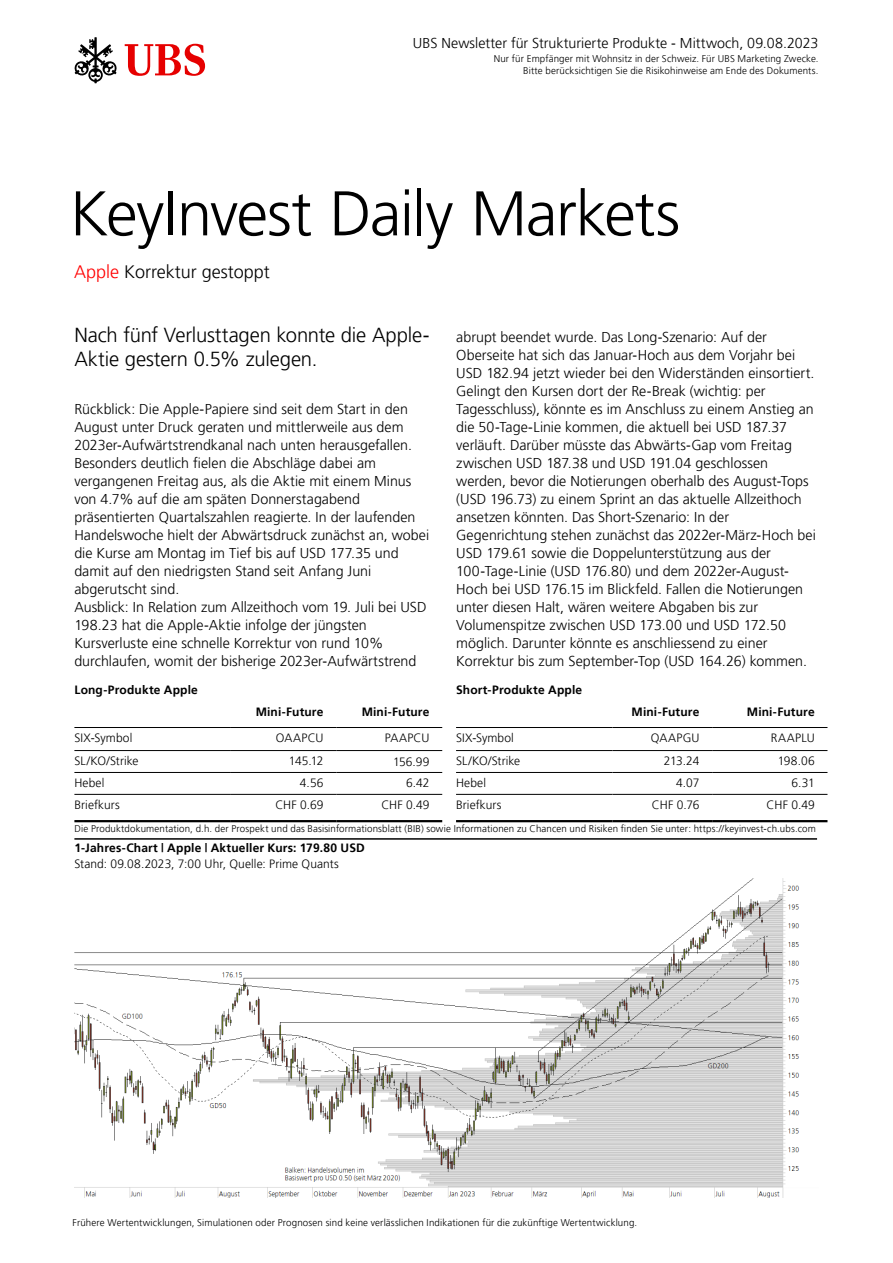
<style>
.page{position:relative;width:893px;height:1263px;background:#fff}
.page>*{position:absolute;margin:0;border:0;box-sizing:border-box;transform-origin:0 0}
.t1{font:300 63px "Frutiger 45";letter-spacing:-.02em;color:#000}
.t2{font:300 20.25px/24px "Frutiger 45";letter-spacing:-.01em;color:#000}
.t3{font:300 18px "Frutiger 45";color:#000}
.t4{font:300 14.25px/18px "Frutiger 45";color:#000}
.t5{font:300 12px "Frutiger 45";letter-spacing:.01em;color:#000}
.t6{font:300 12px "Frutiger 45";letter-spacing:.01em;color:#000}
.t7{font:300 9.75px/12px "Frutiger 45";letter-spacing:.015em;color:#000;text-align:right}
.s1{color:#f00}
</style>
<div class="page">
<svg style="left:125px;top:44px;width:80px;height:32px"></svg>
<svg style="left:74px;top:37px;width:43px;height:46px"></svg>
<img style="left:74px;top:878px;width:726px;height:319px">
<hr style="left:231px;top:750px;width:105px;height:1px;background:#000">
<hr style="left:74px;top:727px;width:157px;height:1px;background:#000">
<hr style="left:231px;top:727px;width:105px;height:1px;background:#000">
<hr style="left:336px;top:727px;width:106px;height:1px;background:#000">
<hr style="left:74px;top:750px;width:157px;height:1px;background:#000">
<hr style="left:336px;top:750px;width:106px;height:1px;background:#000">
<hr style="left:336px;top:772px;width:106px;height:1px;background:#000">
<hr style="left:74px;top:772px;width:157px;height:1px;background:#000">
<hr style="left:231px;top:772px;width:105px;height:1px;background:#000">
<hr style="left:74px;top:794px;width:157px;height:1px;background:#000">
<hr style="left:231px;top:794px;width:105px;height:1px;background:#000">
<hr style="left:336px;top:794px;width:106px;height:1px;background:#000">
<hr style="left:74px;top:820px;width:157px;height:2px;background:#000">
<hr style="left:231px;top:820px;width:105px;height:2px;background:#000">
<hr style="left:336px;top:820px;width:106px;height:2px;background:#000">
<hr style="left:712px;top:750px;width:115px;height:1px;background:#000">
<hr style="left:456px;top:727px;width:156px;height:1px;background:#000">
<hr style="left:612px;top:727px;width:100px;height:1px;background:#000">
<hr style="left:712px;top:727px;width:115px;height:1px;background:#000">
<hr style="left:456px;top:750px;width:156px;height:1px;background:#000">
<hr style="left:612px;top:750px;width:100px;height:1px;background:#000">
<hr style="left:456px;top:772px;width:156px;height:1px;background:#000">
<hr style="left:612px;top:772px;width:100px;height:1px;background:#000">
<hr style="left:712px;top:772px;width:115px;height:1px;background:#000">
<hr style="left:456px;top:794px;width:156px;height:1px;background:#000">
<hr style="left:612px;top:794px;width:100px;height:1px;background:#000">
<hr style="left:712px;top:794px;width:115px;height:1px;background:#000">
<hr style="left:456px;top:820px;width:156px;height:2px;background:#000">
<hr style="left:612px;top:820px;width:100px;height:2px;background:#000">
<hr style="left:712px;top:820px;width:115px;height:2px;background:#000">
<hr style="left:74px;top:838px;width:743px;height:2px;background:#000">
<p class="t4" style="left:413px;top:34px;width:407px">UBS Newsletter für Strukturierte Produkte - Mittwoch, 09.08.2023</p>
<p class="t7" style="left:494px;top:53px;width:326px">Nur für Empfänger mit Wohnsitz in der Schweiz. Für UBS Marketing Zwecke.<br>Bitte berücksichtigen Sie die Risikohinweise am Ende des Dokuments.</p>
<h1 class="t1" style="left:70px;top:177px;width:612px">KeyInvest Daily Markets</h1>
<p class="t3" style="left:74px;top:261px;width:197px"><span class="s1">Apple</span> Korrektur gestoppt</p>
<h2 class="t2" style="left:74px;top:323px;width:357px">Nach fünf Verlusttagen konnte die Apple-<br>Aktie gestern 0.5% zulegen.</h2>
<p class="t4" style="left:74px;top:400px;width:356px">Rückblick: Die Apple-Papiere sind seit dem Start in den August unter Druck geraten und mittlerweile aus dem 2023er-Aufwärtstrendkanal nach unten herausgefallen.<br>Besonders deutlich fielen die Abschläge dabei am vergangenen Freitag aus, als die Aktie mit einem Minus von 4.7% auf die am späten Donnerstagabend präsentierten Quartalszahlen reagierte. In der laufenden Handelswoche hielt der Abwärtsdruck zunächst an, wobei die Kurse am Montag im Tief bis auf USD 177.35 und damit auf den niedrigsten Stand seit Anfang Juni abgerutscht sind.<br>Ausblick: In Relation zum Allzeithoch vom 19. Juli bei USD 198.23 hat die Apple-Aktie infolge der jüngsten Kursverluste eine schnelle Korrektur von rund 10% durchlaufen, womit der bisherige 2023er-Aufwärtstrend</p>
<p class="t6" style="left:256px;top:704px;width:69px">Mini-Future</p>
<p class="t6" style="left:362px;top:704px;width:69px">Mini-Future</p>
<p class="t5" style="left:74px;top:731px;width:59px">SIX-Symbol</p>
<p class="t5" style="left:276px;top:731px;width:49px">OAAPCU</p>
<p class="t5" style="left:385px;top:731px;width:46px">PAAPCU</p>
<p class="t5" style="left:74px;top:754px;width:66px">SL/KO/Strike</p>
<p class="t5" style="left:289px;top:754px;width:36px">145.12</p>
<p class="t5" style="left:393px;top:755px;width:38px">156.99</p>
<p class="t5" style="left:74px;top:776px;width:32px">Hebel</p>
<p class="t5" style="left:300px;top:776px;width:25px">4.56</p>
<p class="t5" style="left:406px;top:776px;width:25px">6.42</p>
<p class="t5" style="left:74px;top:797px;width:47px">Briefkurs</p>
<p class="t5" style="left:275px;top:797px;width:50px">CHF 0.69</p>
<p class="t5" style="left:381px;top:797px;width:50px">CHF 0.49</p>
<p class="t4" style="left:456px;top:328px;width:361px">abrupt beendet wurde. Das Long-Szenario: Auf der Oberseite hat sich das Januar-Hoch aus dem Vorjahr bei USD 182.94 jetzt wieder bei den Widerständen einsortiert.<br>Gelingt den Kursen dort der Re-Break (wichtig: per Tagesschluss), könnte es im Anschluss zu einem Anstieg an die 50-Tage-Linie kommen, die aktuell bei USD 187.37 verläuft. Darüber müsste das Abwärts-Gap vom Freitag zwischen USD 187.38 und USD 191.04 geschlossen werden, bevor die Notierungen oberhalb des August-Tops (USD 196.73) zu einem Sprint an das aktuelle Allzeithoch ansetzen könnten. Das Short-Szenario: In der Gegenrichtung stehen zunächst das 2022er-März-Hoch bei USD 179.61 sowie die Doppelunterstützung aus der 100-Tage-Linie (USD 176.80) und dem 2022er-August-Hoch bei USD 176.15 im Blickfeld. Fallen die Notierungen unter diesen Halt, wären weitere Abgaben bis zur Volumenspitze zwischen USD 173.00 und USD 172.50 möglich. Darunter könnte es anschliessend zu einer Korrektur bis zum September-Top (USD 164.26) kommen.</p>
<p class="t6" style="left:74px;top:682px;width:125px">Long-Produkte Apple</p>
<p class="t6" style="left:456px;top:682px;width:128px">Short-Produkte Apple</p>
<p class="t6" style="left:632px;top:704px;width:69px">Mini-Future</p>
<p class="t6" style="left:747px;top:704px;width:69px">Mini-Future</p>
<p class="t5" style="left:456px;top:731px;width:59px">SIX-Symbol</p>
<p class="t5" style="left:651px;top:731px;width:50px">QAAPGU</p>
<p class="t5" style="left:771px;top:731px;width:45px">RAAPLU</p>
<p class="t5" style="left:456px;top:754px;width:66px">SL/KO/Strike</p>
<p class="t5" style="left:664px;top:754px;width:37px">213.24</p>
<p class="t5" style="left:778px;top:754px;width:38px">198.06</p>
<p class="t5" style="left:456px;top:776px;width:32px">Hebel</p>
<p class="t5" style="left:676px;top:776px;width:25px">4.07</p>
<p class="t5" style="left:791px;top:776px;width:25px">6.31</p>
<p class="t5" style="left:456px;top:797px;width:47px">Briefkurs</p>
<p class="t5" style="left:652px;top:797px;width:49px">CHF 0.76</p>
<p class="t5" style="left:767px;top:797px;width:50px">CHF 0.49</p>
<p class="t7" style="left:74px;top:822px;width:743px">Die Produktdokumentation, d.h. der Prospekt und das Basisinformationsblatt (BIB) sowie Informationen zu Chancen und Risiken finden Sie unter: https://keyinvest-ch.ubs.com</p>
<p class="t6" style="left:74px;top:841px;width:292px">1-Jahres-Chart | Apple | Aktueller Kurs: 179.80 USD</p>
<p class="t5" style="left:74px;top:857px;width:266px">Stand: 09.08.2023, 7:00 Uhr, Quelle: Prime Quants</p>
<p class="t7" style="left:73px;top:1216px;width:566px">Frühere Wertentwicklungen, Simulationen oder Prognosen sind keine verlässlichen Indikationen für die zukünftige Wertentwicklung.</p>
</div>
